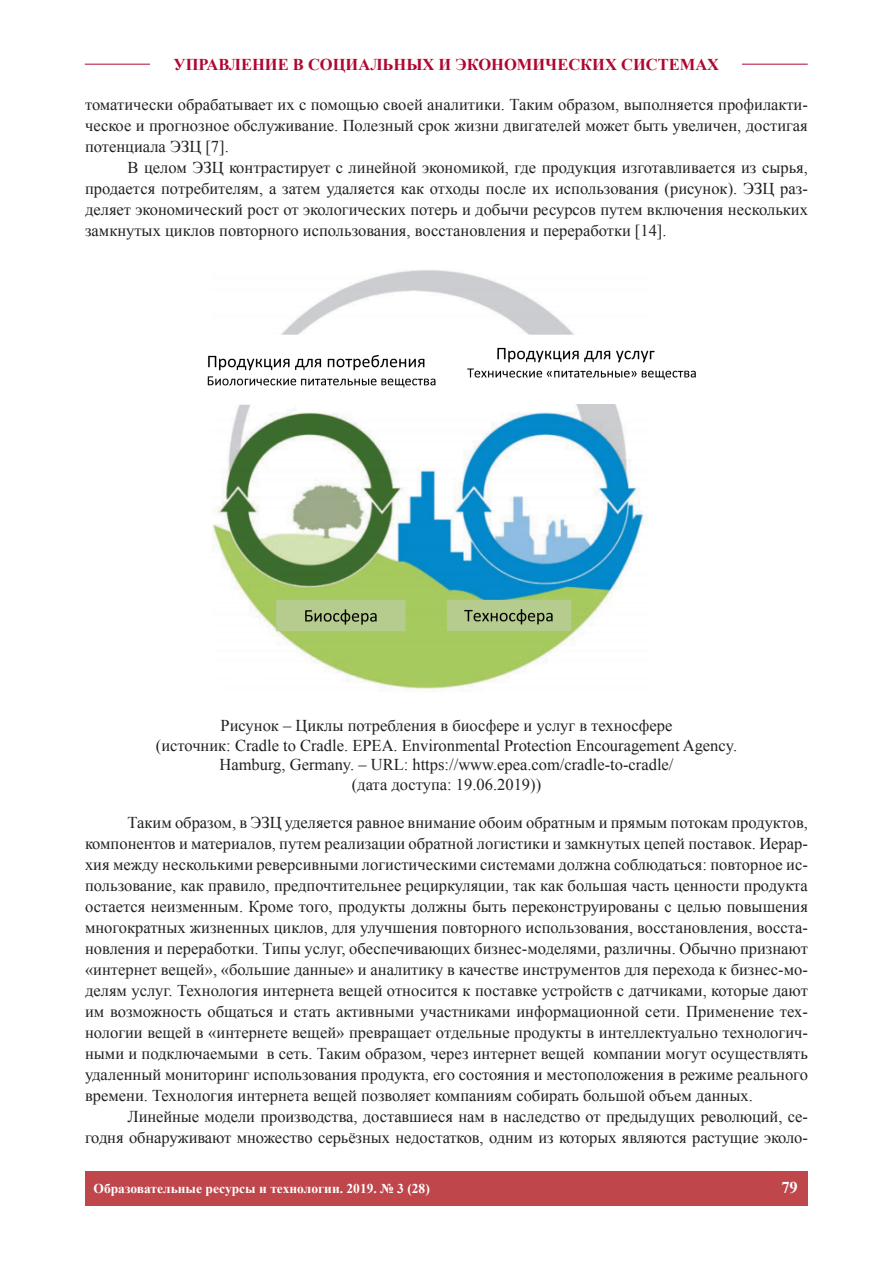
<style>
.page{position:relative;width:893px;height:1263px;background:#fff}
.page>*{position:absolute;margin:0;border:0;box-sizing:border-box;transform-origin:0 0}
.t1{font:16.5px/21px "Times New Roman";color:#231f20;text-align:justify}
.t2{font:700 16.5px "Times New Roman";color:#b00630}
.t3{font:700 16.5px "Times New Roman";color:#fff}
.t4{font:700 13.5px "Times New Roman";color:#fff}
</style>
<div class="page">
<hr style="left:85px;top:64px;width:723px;height:1px;background:#b00630">
<div style="left:151px;top:58px;width:591px;height:12px;background:#fff"></div>
<div style="left:85px;top:1171px;width:723px;height:34px;background:#bf464b"></div>
<img style="left:207px;top:270px;width:489px;height:422px">
<p class="t2" style="left:174px;top:53px;width:547px">УПРАВЛЕНИЕ В СОЦИАЛЬНЫХ И ЭКОНОМИЧЕСКИХ СИСТЕМАХ</p>
<p class="t1" style="left:85px;top:94px;width:724px">томатически обрабатывает их с помощью своей аналитики. Таким образом, выполняется профилакти&shy;ческое и прогнозное обслуживание. Полезный срок жизни двигателей может быть увеличен, достигая потенциала ЭЗЦ [7].</p>
<p class="t1" style="left:85px;top:157px;width:724px;text-indent:43px">В целом ЭЗЦ контрастирует с линейной экономикой, где продукция изготавливается из сырья, продается потребителям, а затем удаляется как отходы после их использования (рисунок). ЭЗЦ раз&shy;деляет экономический рост от экологических потерь и добычи ресурсов путем включения нескольких замкнутых циклов повторного использования, восстановления и переработки [14].</p>
<p class="t1" style="left:156px;top:715px;width:583px;line-height:19.8px;text-align:center">Рисунок – Циклы потребления в биосфере и услуг в техносфере<br>(источник: Cradle to Cradle. EPEA. Environmental Protection Encouragement Agency.<br>Hamburg, Germany. – URL: https://www.epea.com/cradle-to-cradle/<br>(дата доступа: 19.06.2019))</p>
<p class="t1" style="left:85px;top:812px;width:724px;text-indent:43px">Таким образом, в ЭЗЦ уделяется равное внимание обоим обратным и прямым потокам продуктов, компонентов и материалов, путем реализации обратной логистики и замкнутых цепей поставок. Иерар&shy;хия между несколькими реверсивными логистическими системами должна соблюдаться: повторное ис&shy;пользование, как правило, предпочтительнее рециркуляции, так как большая часть ценности продукта остается неизменным. Кроме того, продукты должны быть переконструированы с целью повышения многократных жизненных циклов, для улучшения повторного использования, восстановления, восста&shy;новления и переработки. Типы услуг, обеспечивающих бизнес-моделями, различны. Обычно признают «интернет вещей», «большие данные» и аналитику в качестве инструментов для перехода к бизнес-мо&shy;делям услуг. Технология интернета вещей относится к поставке устройств с датчиками, которые дают им возможность общаться и стать активными участниками информационной сети. Применение тех&shy;нологии вещей в «интернете вещей» превращает отдельные продукты в интеллектуально технологич&shy;ными и подключаемыми в сеть. Таким образом, через интернет вещей компании могут осуществлять удаленный мониторинг использования продукта, его состояния и местоположения в режиме реального времени. Технология интернета вещей позволяет компаниям собирать большой объем данных.</p>
<p class="t1" style="left:85px;top:1106px;width:724px;text-align:right">Линейные модели производства, доставшиеся нам в наследство от предыдущих революций, се&shy;годня обнаруживают множество серьёзных недостатков, одним из которых являются растущие эколо-</p>
<p class="t4" style="left:94px;top:1179px;width:338px">Образовательные ресурсы и технологии. 2019. № 3 (28)</p>
<p class="t3" style="left:781px;top:1176px;width:18px">79</p>
</div>
